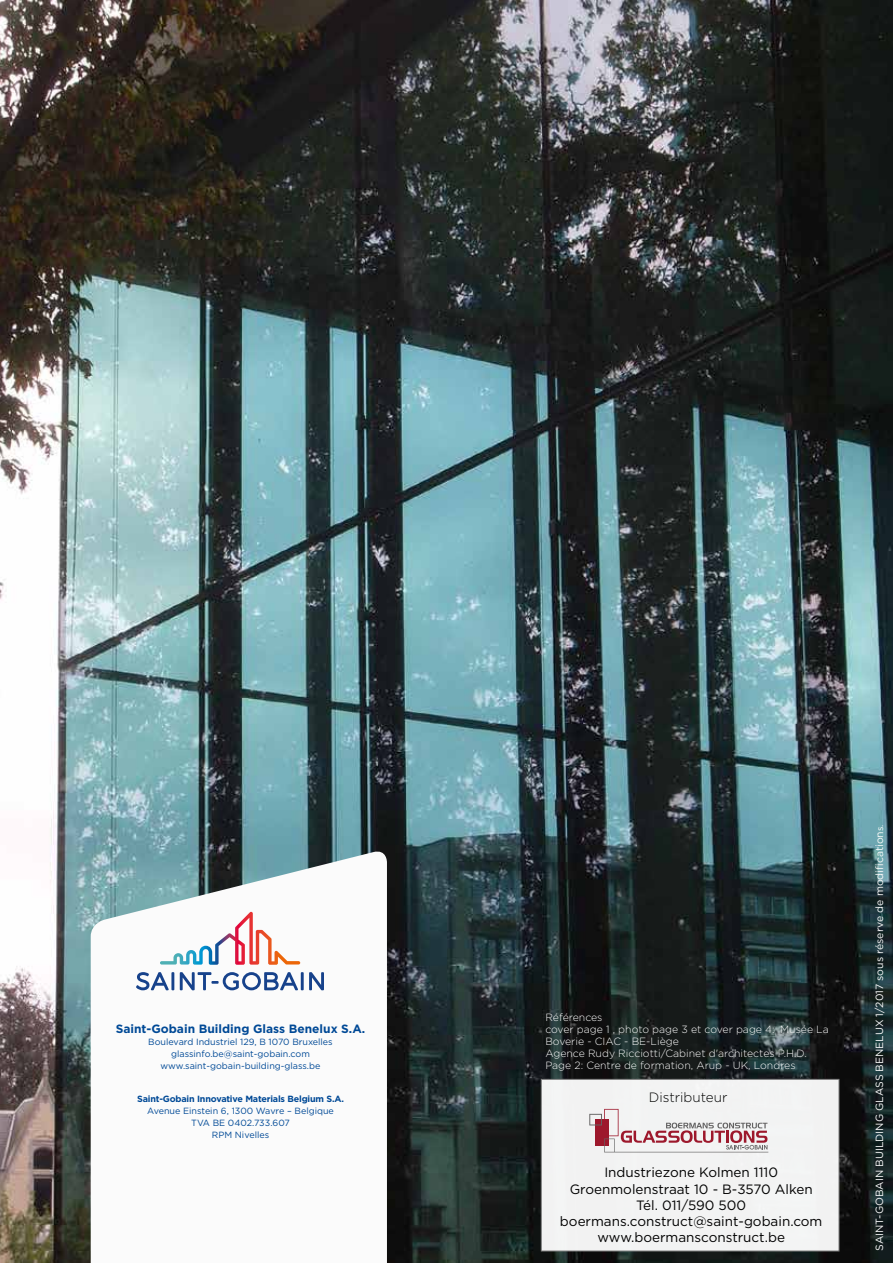
<style>
.page{position:relative;width:893px;height:1263px;background:#fff}
.page>*{position:absolute;margin:0;border:0;box-sizing:border-box;transform-origin:0 0}
.t1{font:13.5px/16.2px "Gotham";color:#000;text-align:center}
.t2{font:300 13.5px "Gotham";color:#000}
.t3{font:700 12px "Gotham";color:#004996}
.t4{font:300 10.5px/12px "Gotham";color:#fbfbfb}
.t5{font:10.5px "Gotham";color:#fbfbfb}
.t6{font:9px/12px "Gotham";color:#004996;text-align:center}
.t7{font:700 9px "Gotham";letter-spacing:-.02em;color:#004996}
.s1{font-size:9px}
</style>
<div class="page">
<img style="left:0;top:0;width:893px;height:1263px">
<svg style="left:91px;top:849px;width:296px;height:414px"></svg>
<svg style="left:136px;top:972px;width:33px;height:18px"></svg>
<hr style="left:171px;top:972px;width:3px;height:18px;background:#17428b">
<svg style="left:180px;top:972px;width:118px;height:18px"></svg>
<hr style="left:301px;top:972px;width:3px;height:18px;background:#17428b">
<svg style="left:309px;top:972px;width:15px;height:18px"></svg>
<svg style="left:160px;top:912px;width:140px;height:53px"></svg>
<div style="left:541px;top:1079px;width:298px;height:172px;background:#f2f3f3;border:1px solid #878787"></div>
<svg style="left:589px;top:1109px;width:179px;height:43px"></svg>
<h2 class="t3" style="left:116px;top:1021px;width:251px">Saint-Gobain Building Glass Benelux S.A.</h2>
<p class="t6" style="left:148px;top:1036px;width:186px">Boulevard Industriel 129, B 1070 Bruxelles glassinfo.be@saint-gobain.com www.saint-gobain-building-glass.be</p>
<p class="t7" style="left:137px;top:1092px;width:208px">Saint-Gobain Innovative Materials Belgium S.A.</p>
<p class="t6" style="left:147px;top:1104px;width:188px">Avenue Einstein 6, 1300 Wavre – Belgique<br>TVA BE 0402.733.607<br>RPM Nivelles</p>
<p class="t4" style="left:545px;top:1010px;width:285px">Références<br>cover page 1 , photo page 3 et cover page 4: Musée La Boverie - CIAC - BE-Liège<br>Agence Rudy Ricciotti/Cabinet d'architectes P.H.D.<br>Page 2: Centre de formation, Arup - UK, Londres</p>
<h1 class="t2" style="left:649px;top:1088px;width:80px">Distributeur</h1>
<h1 class="t1" style="left:560px;top:1164px;width:264px">Industriezone Kolmen 1110<br>Groenmolenstraat 10 - B-3570 Alken<br>Tél. 011/590 500 boermans.construct@saint-gobain.com www.boermansconstruct.be</h1>
<p class="t5" style="left:873px;top:1251px;width:428px;rotate:-90deg">SAINT-GOBAIN BUILDING GLASS BENELUX 1/2017 sous réserve de modification<span class="s1">s.</span></p>
</div>
